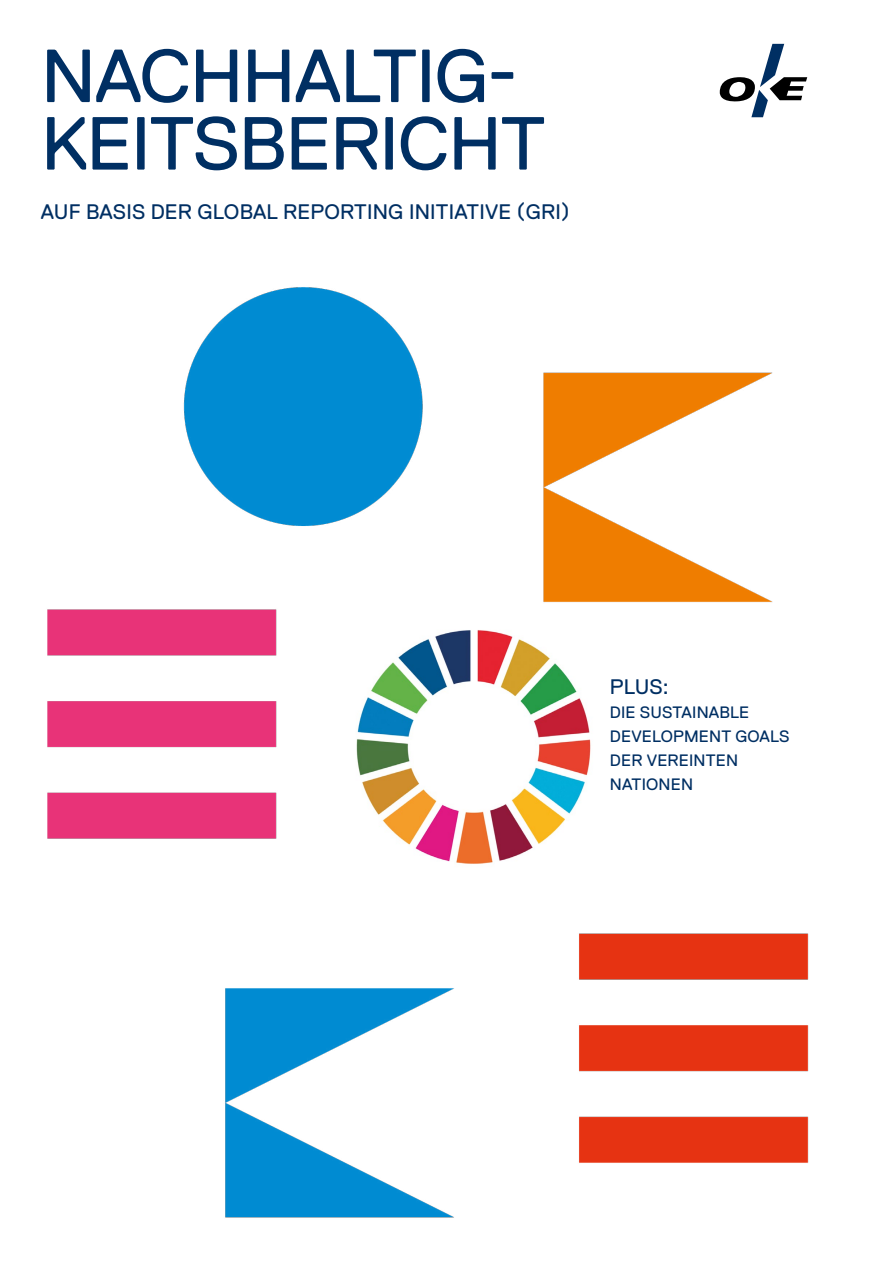
<style>
.page{position:relative;width:893px;height:1263px;background:#fff}
.page>*{position:absolute;margin:0;border:0;box-sizing:border-box;transform-origin:0 0}
.t1{font:75px/67.5px "Replica Pro";letter-spacing:-.015em;color:#002f63}
.t2{font:21px "Replica Pro";letter-spacing:.01em;color:#002f63}
.t3{font:16.5px/24px "Replica Pro";letter-spacing:.01em;color:#002f63}
</style>
<div class="page">
<img style="left:47px;top:287px;width:762px;height:931px">
<svg style="left:720px;top:44px;width:87px;height:73px"></svg>
<div style="left:320px;top:611px;width:272px;height:280px;background:#fff;border-radius:18px"></div>
<div style="left:319px;top:610px;width:274px;height:282px;border:2px solid #fff;border-radius:18px"></div>
<div style="left:342px;top:626px;width:268px;height:266px;background:#fff"></div>
<img style="left:356px;top:630px;width:235px;height:234px">
<h1 class="t1" style="left:41px;top:43px;width:506px">NACHHALTIG-<br>KEITSBERICHT</h1>
<p class="t2" style="left:41px;top:201px;width:530px">AUF BASIS DER GLOBAL REPORTING INITIATIVE (GRI)</p>
<p class="t2" style="left:610px;top:675px;width:60px">PLUS:</p>
<p class="t3" style="left:610px;top:700px;width:181px">DIE SUSTAINABLE<br>DEVELOPMENT GOALS<br>DER VEREINTEN<br>NATIONEN</p>
</div>
